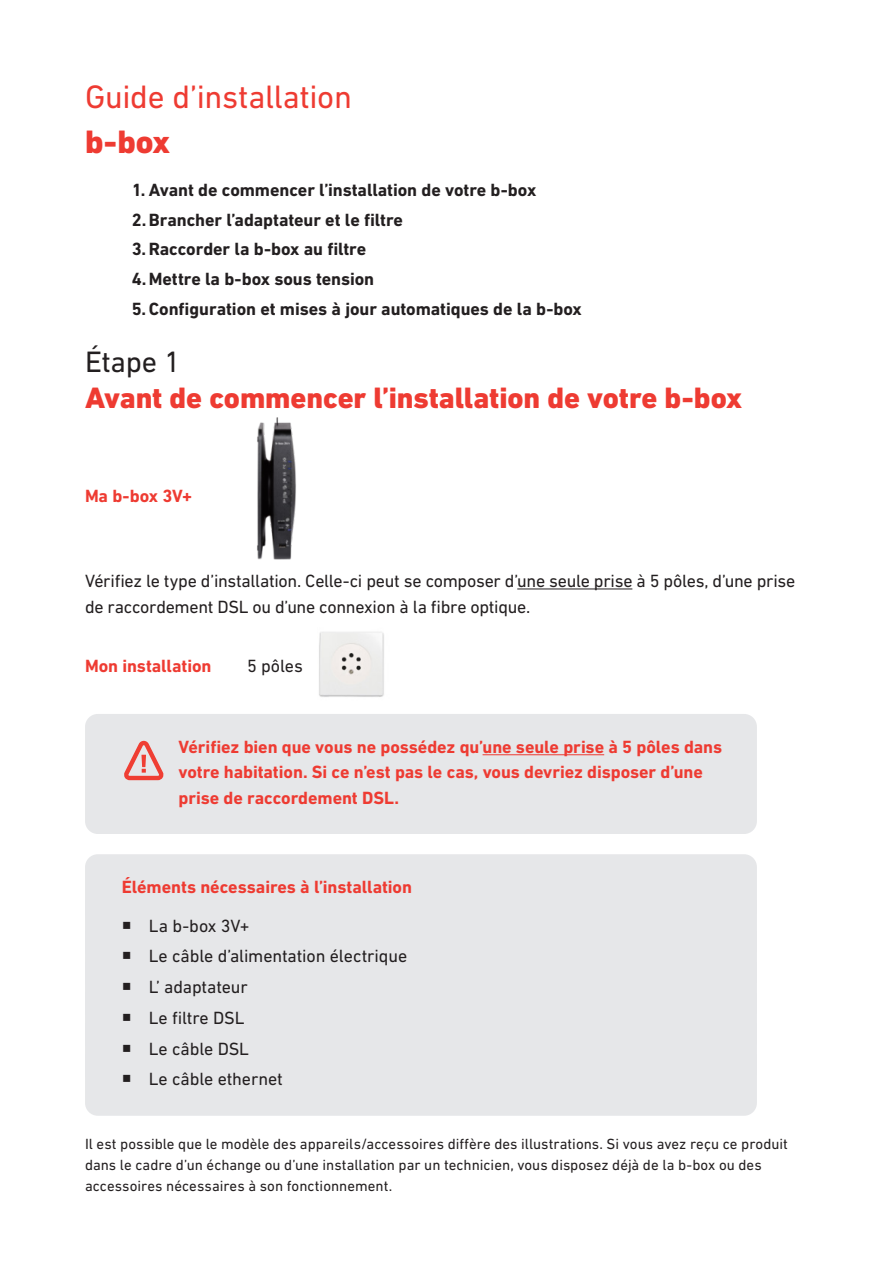
<style>
.page{position:relative;width:893px;height:1263px;background:#fff}
.page>*{position:absolute;margin:0;border:0;box-sizing:border-box;transform-origin:0 0}
.Head_1{font:33px "DIN Next LT Pro";letter-spacing:-.01em;color:#ee3b32}
.t1{font:800 33px "DIN Next LT Pro";color:#ee3b32}
.Titre_1{font:800 30px/36px "DIN Next LT Pro";letter-spacing:-.005em;color:#ee3b32}
.Body_copy{font:18px/25.5px "DIN Next LT Pro";letter-spacing:-.01em;color:#231f20}
.t2{font:700 18px "DIN Next LT Pro";letter-spacing:-.005em;color:#231f20}
.Body_copy_cadre{font:700 18px/25.5px "DIN Next LT Pro";letter-spacing:-.005em;color:#ee3b32}
.Body_copy-2{font:700 18px "DIN Next LT Pro";letter-spacing:-.005em;color:#ee3b32}
.Body_copy-3{font:15px/21px "DIN Next LT Pro";color:#231f20}
.s1{font-weight:400;color:#231f20}
</style>
<div class="page">
<hr style="left:517px;top:588px;width:115px;height:1px;background:#231f20">
<div style="left:85px;top:714px;width:672px;height:120px;background:#e6e7e9;border-radius:13px"></div>
<hr style="left:483px;top:754px;width:121px;height:1px;background:#ee3b32">
<div style="left:85px;top:854px;width:672px;height:69px;background:#e6e7e9;border-radius:13px"></div>
<div style="left:85px;top:892px;width:672px;height:69px;background:#e6e7e9;border-radius:13px"></div>
<div style="left:85px;top:923px;width:672px;height:69px;background:#e6e7e9;border-radius:13px"></div>
<div style="left:85px;top:954px;width:672px;height:69px;background:#e6e7e9;border-radius:13px"></div>
<div style="left:85px;top:985px;width:672px;height:69px;background:#e6e7e9;border-radius:13px"></div>
<div style="left:85px;top:1015px;width:672px;height:69px;background:#e6e7e9;border-radius:13px"></div>
<div style="left:85px;top:1046px;width:672px;height:70px;background:#e6e7e9;border-radius:13px"></div>
<img style="left:257px;top:418px;width:39px;height:142px">
<img style="left:319px;top:632px;width:65px;height:65px">
<svg style="left:124px;top:741px;width:40px;height:39px"></svg>
<p class="Head_1" style="left:85px;top:77px;width:268px">Guide d’installation</p>
<p class="t1" style="left:85px;top:123px;width:87px">b-box</p>
<p class="t2" style="left:132px;top:179px;width:406px">1. Avant de commencer l’installation de votre b-box</p>
<p class="t2" style="left:132px;top:209px;width:273px">2.Brancher l’adaptateur et le filtre</p>
<p class="t2" style="left:132px;top:239px;width:236px">3.Raccorder la b-box au filtre</p>
<p class="t2" style="left:132px;top:269px;width:244px">4.Mettre la b-box sous tension</p>
<p class="t2" style="left:132px;top:298px;width:452px">5.Configuration et mises à jour automatiques de la b-box</p>
<p class="Titre_1" style="left:85px;top:344px;width:658px"><span class="s1">Étape 1<br></span>Avant de commencer l’installation de votre b-box</p>
<p class="Body_copy-2" style="left:85px;top:485px;width:109px">Ma b-box 3V+</p>
<p class="Body_copy" style="left:85px;top:568px;width:712px">Vérifiez le type d’installation. Celle-ci peut se composer d’une seule prise à 5 pôles, d’une prise de raccordement DSL ou d’une connexion à la fibre optique.</p>
<p class="Body_copy-2" style="left:85px;top:655px;width:128px">Mon installation</p>
<p class="Body_copy" style="left:247px;top:653px;width:57px">5 pôles</p>
<p class="Body_copy_cadre" style="left:178px;top:734px;width:545px">Vérifiez bien que vous ne possédez qu’une seule prise à 5 pôles dans votre habitation. Si ce n’est pas le cas, vous devriez disposer d’une prise de raccordement DSL.</p>
<p class="Body_copy_cadre" style="left:122px;top:874px;width:292px">Éléments nécessaires à l’installation</p>
<p class="Body_copy" style="left:149px;top:912px;width:102px">La b-box 3V+</p>
<p class="Body_copy" style="left:149px;top:943px;width:260px">Le câble d’alimentation électrique</p>
<p class="Body_copy" style="left:149px;top:974px;width:100px">L’ adaptateur</p>
<p class="Body_copy" style="left:149px;top:1005px;width:97px">Le filtre DSL</p>
<p class="Body_copy" style="left:149px;top:1035px;width:102px">Le câble DSL</p>
<p class="Body_copy" style="left:149px;top:1066px;width:136px">Le câble ethernet</p>
<p class="Body_copy-3" style="left:85px;top:1133px;width:704px">Il est possible que le modèle des appareils/accessoires diffère des illustrations. Si vous avez reçu ce produit dans le cadre d’un échange ou d’une installation par un technicien, vous disposez déjà de la b-box ou des accessoires nécessaires à son fonctionnement.</p>
</div>
